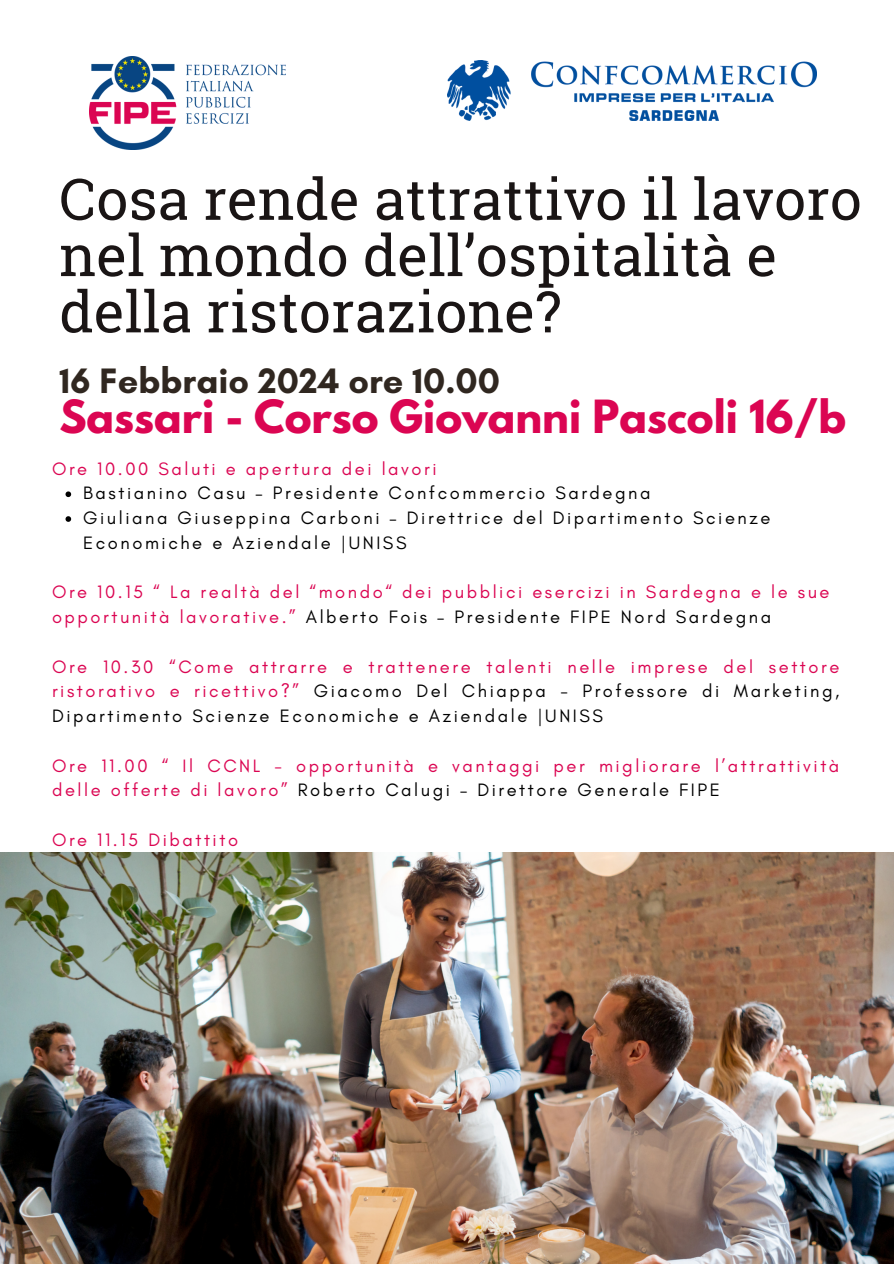
<style>
.page{position:relative;width:894px;height:1264px;background:#fff}
.page>*{position:absolute;margin:0;border:0;box-sizing:border-box;transform-origin:0 0}
.t1{font:57.15px/56.2px "Roboto Slab";color:#1a1515}
.t2{font:700 40.5px "League Spartan";color:#db0552}
.t3{font:700 36px "Glacial Indifference";color:#302720}
.t4{font:18.3px/24.8px "Glacial Indifference";letter-spacing:.14em;color:#000}
.t5{font:18.3px/24.8px "Glacial Indifference";letter-spacing:.14em;color:#db0552}
.s1{color:#000}
.s2{color:#db0552}
</style>
<div class="page">
<img style="left:0;top:852px;width:893px;height:411px">
<img style="left:89px;top:57px;width:196px;height:92px">
<img style="left:447px;top:61px;width:369px;height:59px">
<svg style="left:65px;top:491px;width:6px;height:6px"></svg>
<svg style="left:65px;top:516px;width:6px;height:6px"></svg>
<h1 class="t1" style="left:59px;top:169px;width:803px">Cosa rende attrattivo il lavoro nel mondo dell’ospitalità e della ristorazione?</h1>
<p class="t3" style="left:59px;top:358px;width:442px">16 Febbraio 2024 ore 10.00</p>
<h2 class="t2" style="left:59px;top:396px;width:788px">Sassari - Corso Giovanni Pascoli 16/b</h2>
<p class="t5" style="left:52px;top:456px;width:386px">Ore 10.00 Saluti e apertura dei lavori</p>
<p class="t4" style="left:83px;top:480px;width:568px">Bastianino Casu – Presidente Confcommercio Sardegna</p>
<p class="t4" style="left:83px;top:505px;width:688px">Giuliana Giuseppina Carboni – Direttrice del Dipartimento Scienze<br>Economiche e Aziendale |UNISS</p>
<p class="t5" style="left:52px;top:579px;width:778px">Ore 10.15 “ La realtà del “mondo“ dei pubblici esercizi in Sardegna e le sue opportunità lavorative.” <span class="s1">Alberto Fois – Presidente FIPE Nord Sardegna</span></p>
<p class="t4" style="left:52px;top:654px;width:788px;text-align:justify"><span class="s2">Ore 10.30 “Come attrarre e trattenere talenti nelle imprese del settore ristorativo e ricettivo?”</span> Giacomo Del Chiappa - Professore di Marketing, Dipartimento Scienze Economiche e Aziendale |UNISS</p>
<p class="t5" style="left:52px;top:753px;width:788px">Ore 11.00 “ Il CCNL - opportunità e vantaggi per migliorare l’attrattività delle offerte di lavoro” <span class="s1">Roberto Calugi – Direttore Generale FIPE</span></p>
<p class="t5" style="left:52px;top:827px;width:187px">Ore 11.15 Dibattito</p>
</div>
